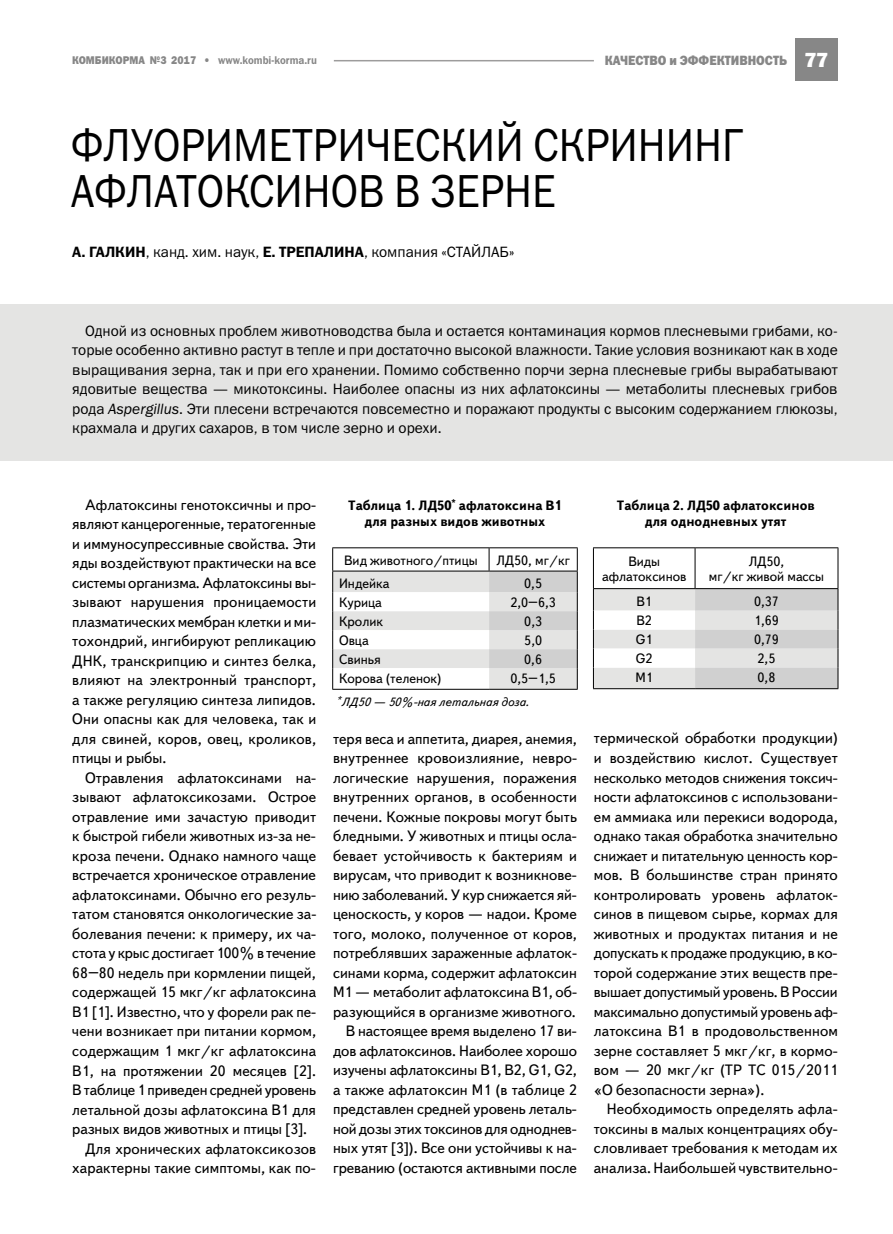
<style>
.page{position:relative;width:893px;height:1234px;background:#fff}
.page>*{position:absolute;margin:0;border:0;box-sizing:border-box;transform-origin:0 0}
.t1{font:46.5px/46.5px "Franklin Gothic Book C";color:#000;scale:.9 1}
.t2{font:15px/19.5px "Text Book C";color:#000;text-align:justify}
.t3{font:15px/19.5px "Franklin Gothic Book C";color:#000;text-align:justify}
.t4{font:13.5px/15px "Text Book C";color:#000;text-align:center}
.t5{font:700 13.5px/16.5px "Text Book C";color:#000;text-align:center}
.t6{font:13.5px "Franklin Gothic Heavy C";color:#878787;scale:.9 1}
.t7{font:italic 12px "Text Book C";color:#000}
.t8{font:11.25px "Franklin Gothic Demi C";color:#878787;scale:.9 1}
.t9{font:11.25px "Franklin Gothic Heavy C";color:#878787;scale:.9 1}
.s1{font-family:"Franklin Gothic Heavy C"}
.s2{font-family:"Franklin Gothic";font-weight:800;font-size:21px;color:#fff}
.s3{font-family:"Franklin Gothic Demi C"}
.s4{font-style:italic}
</style>
<div class="page">
<div style="left:795px;top:38px;width:43px;height:43px;background:#878787"></div>
<hr style="left:334px;top:60px;width:260px;height:1px;background:#9d9c9c">
<div style="left:0;top:304px;width:893px;height:156px;background:#e4e4e3"></div>
<hr style="left:332px;top:547px;width:157px;height:1px;background:#000">
<hr style="left:489px;top:547px;width:89px;height:1px;background:#000">
<svg style="left:332px;top:548px;width:246px;height:140px"></svg>
<hr style="left:332px;top:688px;width:157px;height:1px;background:#000">
<hr style="left:489px;top:688px;width:89px;height:1px;background:#000">
<hr style="left:593px;top:547px;width:102px;height:1px;background:#000">
<hr style="left:593px;top:548px;width:1px;height:40px;background:#000">
<hr style="left:695px;top:547px;width:143px;height:1px;background:#000">
<hr style="left:695px;top:548px;width:1px;height:40px;background:#000">
<hr style="left:838px;top:548px;width:1px;height:40px;background:#000">
<svg style="left:593px;top:588px;width:246px;height:100px"></svg>
<hr style="left:593px;top:688px;width:102px;height:1px;background:#000">
<hr style="left:695px;top:688px;width:143px;height:1px;background:#000">
<p class="t9" style="left:72px;top:54px;width:42px">КОМБИКО</p>
<p class="t8" style="left:123px;top:54px;width:217px"><span class="s1">РМА №3 2017 •</span> www.kombi-korma.ru</p>
<p class="t6" style="left:605px;top:53px;width:250px">качество и эффективность <span class="s2">77</span></p>
<h1 class="t1" style="left:71px;top:121px;width:749px">ФЛУОРИМЕТРИЧЕСКИЙ СКРИНИНГ<br>АФЛАТОКСИНОВ В ЗЕРНЕ</h1>
<p class="t3" style="left:72px;top:242px;width:444px"><span class="s3">А. ГАЛКИН</span>, канд. хим. наук, <span class="s3">Е. ТРЕПАЛИНА</span>, компания «СТАЙЛАБ»</p>
<p class="t3" style="left:72px;top:320px;width:767px;text-indent:13px">Одной из основных проблем животноводства была и остается контаминация кормов плесневыми грибами, ко&shy;торые особенно активно растут в тепле и при достаточно высокой влажности. Такие условия возникают как в ходе выращивания зерна, так и при его хранении. Помимо собственно порчи зерна плесневые грибы вырабатывают ядовитые вещества — микотоксины. Наиболее опасны из них афлатоксины — метаболиты плесневых грибов рода <span class="s4">Aspergillus</span>. Эти плесени встречаются повсеместно и поражают продукты с высоким содержанием глюкозы, крахмала и других сахаров, в том числе зерно и орехи.</p>
<p class="t2" style="left:72px;top:495px;width:245px;text-indent:13px">Афлатоксины генотоксичны и про&shy;являют канцерогенные, тератогенные и иммуносупрессивные свойства. Эти яды воздействуют практически на все системы организма. Афлатоксины вы&shy;зывают нарушения проницаемости плазматических мембран клетки и ми&shy;тохондрий, ингибируют репликацию ДНК, транскрипцию и синтез белка, влияют на электронный транспорт, а также регуляцию синтеза липидов.<br>Они опасны как для человека, так и для свиней, коров, овец, кроликов, птицы и рыбы.</p>
<p class="t2" style="left:85px;top:768px;width:233px">Отравления афлатоксинами на-</p>
<p class="t2" style="left:72px;top:787px;width:245px">зывают афлатоксикозами. Острое</p>
<p class="t2" style="left:72px;top:807px;width:245px">отравление ими зачастую приводит</p>
<p class="t2" style="left:72px;top:826px;width:245px">к быстрой гибели животных из-за не-</p>
<p class="t2" style="left:72px;top:846px;width:245px">кроза печени. Однако намного чаще</p>
<p class="t2" style="left:72px;top:865px;width:245px">встречается хроническое отравление</p>
<p class="t2" style="left:72px;top:885px;width:245px">афлатоксинами. Обычно его резуль-</p>
<p class="t2" style="left:72px;top:904px;width:245px">татом становятся онкологические за-</p>
<p class="t2" style="left:72px;top:924px;width:245px">болевания печени: к примеру, их ча-</p>
<p class="t2" style="left:72px;top:943px;width:245px">стота у крыс достигает 100% в течение</p>
<p class="t2" style="left:72px;top:963px;width:245px">68–80 недель при кормлении пищей,</p>
<p class="t2" style="left:72px;top:982px;width:245px">содержащей 15 мкг/кг афлатоксина</p>
<p class="t2" style="left:72px;top:1002px;width:245px">B1 [1]. Известно, что у форели рак пе-</p>
<p class="t2" style="left:72px;top:1021px;width:245px">чени возникает при питании кормом,</p>
<p class="t2" style="left:72px;top:1041px;width:245px">содержащим 1 мкг/кг афлатоксина</p>
<p class="t2" style="left:72px;top:1060px;width:245px">B1, на протяжении 20 месяцев [2].</p>
<p class="t2" style="left:72px;top:1080px;width:245px">В таблице 1 приведен средней уровень</p>
<p class="t2" style="left:72px;top:1099px;width:245px">летальной дозы афлатоксина В1 для</p>
<p class="t2" style="left:72px;top:1119px;width:237px">разных видов животных и птицы [3].</p>
<p class="t2" style="left:85px;top:1138px;width:233px">Для хронических афлатоксикозов</p>
<p class="t2" style="left:72px;top:1158px;width:245px">характерны такие симптомы, как по-</p>
<p class="t5" style="left:348px;top:497px;width:215px">Таблица 1. ЛД50<sup>*</sup> афлатоксина B1 для разных видов животных</p>
<p class="t4" style="left:344px;top:552px;width:135px">Вид животного/птицы</p>
<p class="t4" style="left:496px;top:552px;width:75px">ЛД50, мг/кг</p>
<p class="t4" style="left:339px;top:576px;width:52px">Индейка</p>
<p class="t4" style="left:524px;top:576px;width:19px">0,5</p>
<p class="t4" style="left:339px;top:595px;width:44px">Курица</p>
<p class="t4" style="left:510px;top:595px;width:47px">2,0–6,3</p>
<p class="t4" style="left:339px;top:614px;width:46px">Кролик</p>
<p class="t4" style="left:524px;top:614px;width:19px">0,3</p>
<p class="t4" style="left:339px;top:633px;width:31px">Овца</p>
<p class="t4" style="left:524px;top:633px;width:19px">5,0</p>
<p class="t4" style="left:339px;top:652px;width:43px">Свинья</p>
<p class="t4" style="left:524px;top:652px;width:19px">0,6</p>
<p class="t4" style="left:339px;top:671px;width:104px">Корова (теленок)</p>
<p class="t4" style="left:510px;top:671px;width:47px">0,5–1,5</p>
<p class="t7" style="left:337px;top:695px;width:194px"><sup>*</sup>ЛД50 — 50%-ная летальная доза.</p>
<p class="t2" style="left:333px;top:728px;width:245px;text-align:right">теря веса и аппетита, диарея, анемия, внутреннее кровоизлияние, невро&shy;логические нарушения, поражения внутренних органов, в особенности печени. Кожные покровы могут быть бледными. У животных и птицы осла&shy;бевает устойчивость к бактериям и вирусам, что приводит к возникнове&shy;нию заболеваний. У кур снижается яй&shy;ценоскость, у коров — надои. Кроме того, молоко, полученное от коров, потреблявших зараженные афлаток&shy;синами корма, содержит афлатоксин M1 — метаболит афлатоксина B1, об&shy;разующийся в организме животного.<br>В настоящее время выделено 17 ви&shy;дов афлатоксинов. Наиболее хорошо изучены афлатоксины B1, B2, G1, G2, а также афлатоксин M1 (в таблице 2 представлен средней уровень леталь&shy;ной дозы этих токсинов для одноднев&shy;ных утят [3]). Все они устойчивы к на&shy;греванию (остаются активными после</p>
<p class="t5" style="left:617px;top:497px;width:199px">Таблица 2. ЛД50 афлатоксинов для однодневных утят</p>
<p class="t4" style="left:602px;top:554px;width:86px">Виды афлатоксинов</p>
<p class="t4" style="left:709px;top:554px;width:117px">ЛД50,<br>мг/кг живой массы</p>
<p class="t4" style="left:636px;top:594px;width:17px">B1</p>
<p class="t4" style="left:754px;top:594px;width:26px">0,37</p>
<p class="t4" style="left:636px;top:613px;width:17px">B2</p>
<p class="t4" style="left:754px;top:613px;width:26px">1,69</p>
<p class="t4" style="left:636px;top:632px;width:18px">G1</p>
<p class="t4" style="left:754px;top:632px;width:26px">0,79</p>
<p class="t4" style="left:636px;top:651px;width:18px">G2</p>
<p class="t4" style="left:758px;top:651px;width:19px">2,5</p>
<p class="t4" style="left:635px;top:670px;width:19px">M1</p>
<p class="t4" style="left:758px;top:670px;width:19px">0,8</p>
<p class="t2" style="left:594px;top:728px;width:245px">термической обработки продукции) и воздействию кислот. Существует несколько методов снижения токсич&shy;ности афлатоксинов с использовани&shy;ем аммиака или перекиси водорода, однако такая обработка значительно снижает и питательную ценность кор&shy;мов. В большинстве стран принято контролировать уровень афлаток&shy;синов в пищевом сырье, кормах для животных и продуктах питания и не допускать к продаже продукцию, в ко&shy;торой содержание этих веществ пре&shy;вышает допустимый уровень. В России максимально допустимый уровень аф&shy;латоксина B1 в продовольственном зерне составляет 5 мкг/кг, в кормо&shy;вом — 20 мкг/кг (ТР ТС 015/2011 «О безопасности зерна»).</p>
<p class="t2" style="left:594px;top:1099px;width:245px;text-indent:13px">Необходимость определять афла&shy;токсины в малых концентрациях обу&shy;словливает требования к методам их анализа. Наибольшей чувствительно-</p>
</div>
